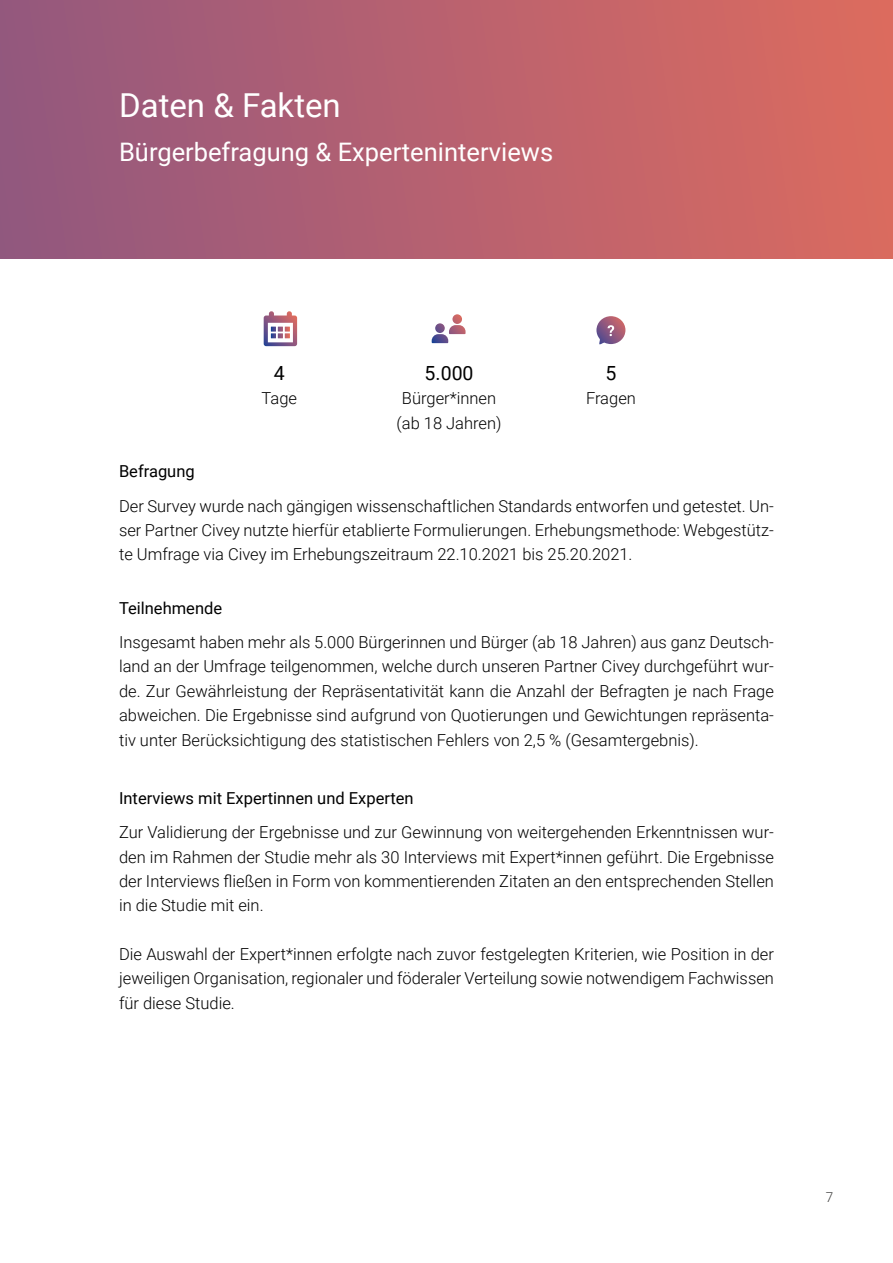
<style>
.page{position:relative;width:893px;height:1263px;background:#fff}
.page>*{position:absolute;margin:0;border:0;box-sizing:border-box;transform-origin:0 0}
.t1{font:33px "Roboto";color:#fff}
.t2{font:25.5px "Roboto";color:#fff}
.t3{font:19.5px "Roboto";color:#000}
.t4{font:300 16.5px/24.3px "Roboto";color:#000;text-align:justify}
.t5{font:16.5px "Roboto";color:#000}
.t6{font:300 13.5px "Roboto";color:#393938}
</style>
<div class="page">
<div style="left:0;top:0;width:893px;height:258px;background:linear-gradient(to right,#92587f,#dc6b5f)"></div>
<svg style="left:264px;top:311px;width:33px;height:35px"></svg>
<svg style="left:432px;top:314px;width:34px;height:29px"></svg>
<svg style="left:596px;top:316px;width:29px;height:29px"></svg>
<h1 class="t1" style="left:119px;top:82px;width:223px">Daten &amp; Fakten</h1>
<h2 class="t2" style="left:119px;top:134px;width:436px">Bürgerbefragung &amp; Experteninterviews</h2>
<p class="t3" style="left:274px;top:359px;width:12px">4</p>
<p class="t4" style="left:262px;top:386px;width:37px">Tage</p>
<p class="t3" style="left:425px;top:359px;width:50px">5.000</p>
<p class="t4" style="left:397px;top:386px;width:106px;text-align:center">Bürger*innen (ab 18 Jahren)</p>
<p class="t3" style="left:605px;top:359px;width:12px">5</p>
<p class="t4" style="left:586px;top:386px;width:51px">Fragen</p>
<p class="t5" style="left:119px;top:460px;width:77px">Befragung</p>
<p class="t4" style="left:119px;top:493px;width:656px">Der Survey wurde nach gängigen wissenschaftlichen Standards entworfen und getestet. Un&shy;ser Partner Civey nutzte hierfür etablierte Formulierungen. Erhebungsmethode: Webgestütz&shy;te Umfrage via Civey im Erhebungszeitraum 22.10.2021 bis 25.20.2021.</p>
<p class="t5" style="left:119px;top:596px;width:105px">Teilnehmende</p>
<p class="t4" style="left:119px;top:629px;width:656px">Insgesamt haben mehr als 5.000 Bürgerinnen und Bürger (ab 18 Jahren) aus ganz Deutsch&shy;land an der Umfrage teilgenommen, welche durch unseren Partner Civey durchgeführt wur&shy;de. Zur Gewährleistung der Repräsentativität kann die Anzahl der Befragten je nach Frage abweichen. Die Ergebnisse sind aufgrund von Quotierungen und Gewichtungen repräsenta&shy;tiv unter Berücksichtigung des statistischen Fehlers von 2,5 % (Gesamtergebnis).</p>
<p class="t5" style="left:119px;top:787px;width:296px">Interviews mit Expertinnen und Experten</p>
<p class="t4" style="left:119px;top:820px;width:656px">Zur Validierung der Ergebnisse und zur Gewinnung von weitergehenden Erkenntnissen wur&shy;den im Rahmen der Studie mehr als 30 Interviews mit Expert*innen geführt. Die Ergebnisse der Interviews fließen in Form von kommentierenden Zitaten an den entsprechenden Stellen in die Studie mit ein.</p>
<p class="t4" style="left:119px;top:941px;width:656px">Die Auswahl der Expert*innen erfolgte nach zuvor festgelegten Kriterien, wie Position in der jeweiligen Organisation, regionaler und föderaler Verteilung sowie notwendigem Fachwissen für diese Studie.</p>
<p class="t6" style="left:826px;top:1187px;width:9px">7</p>
</div>
